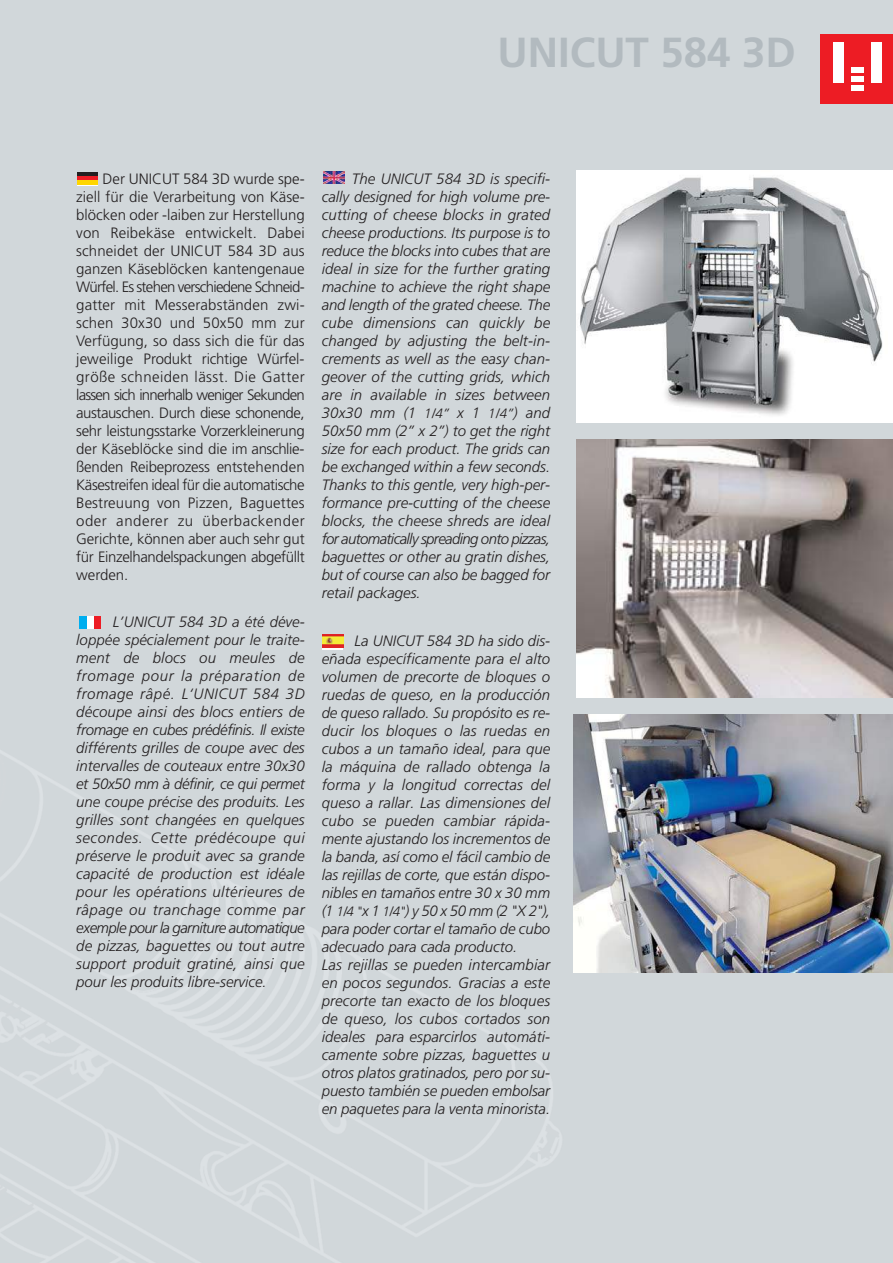
<style>
.page{position:relative;width:893px;height:1263px;background:#fff}
.page>*{position:absolute;margin:0;border:0;box-sizing:border-box;transform-origin:0 0}
.t1{font:700 42px "Frutiger";color:#b2babf}
.t2{font:italic 300 15px/18px "Frutiger";letter-spacing:.005em;color:#231f20;text-align:justify}
.t3{font:300 15px/18px "Frutiger";letter-spacing:-.025em;color:#231f20;text-align:justify}
.s1{font-size:13.5px}
</style>
<div class="page">
<div style="left:0;top:0;width:892px;height:1263px;background:#d1d7da"></div>
<img style="left:576px;top:440px;width:316px;height:257px">
<img style="left:576px;top:170px;width:316px;height:253px">
<img style="left:574px;top:714px;width:318px;height:258px">
<div style="left:77px;top:172px;width:20px;height:14px;background:#fff"></div>
<div style="left:77px;top:172px;width:20px;height:13px;background:#ed1c24"></div>
<hr style="left:77px;top:172px;width:20px;height:4px;background:#231f20">
<div style="left:77px;top:180px;width:20px;height:5px;background:#ffd600"></div>
<img style="left:323px;top:172px;width:21px;height:11px">
<svg style="left:322px;top:647px;width:21px;height:3px"></svg>
<img style="left:322px;top:634px;width:21px;height:13px">
<div style="left:79px;top:616px;width:21px;height:12px;background:#fff"></div>
<div style="left:79px;top:616px;width:7px;height:12px;background:#00aeef"></div>
<div style="left:94px;top:616px;width:6px;height:12px;background:#ed1c24"></div>
<div style="left:820px;top:34px;width:72px;height:70px;background:#ed1c24"></div>
<div style="left:833px;top:42px;width:11px;height:40px;background:#fff"></div>
<div style="left:871px;top:42px;width:11px;height:40px;background:#fff"></div>
<div style="left:851px;top:85px;width:12px;height:6px;background:#fff"></div>
<div style="left:851px;top:76px;width:12px;height:5px;background:#fff"></div>
<div style="left:851px;top:67px;width:12px;height:5px;background:#fff"></div>
<h1 class="t1" style="left:497px;top:35px;width:300px">UNICUT 584 3D</h1>
<p class="t3" style="left:76px;top:171px;width:230px;text-indent:26px">Der UNICUT 584 3D wurde spe&shy;ziell für die Verarbeitung von Käse&shy;blöcken oder -laiben zur Herstellung von Reibekäse entwickelt. Dabei schneidet der UNICUT 584 3D aus ganzen Käseblöcken kantengenaue Würfel. Es stehen verschiedene Schneid - gatter mit Messerabständen zwi&shy;schen 30x30 und 50x50 mm zur Verfügung, so dass sich die für das jeweilige Produkt richtige Würfel&shy;größe schnei den lässt. Die Gatter lassen sich innerhalb weniger Se kunden aus tauschen. Durch diese schonende, sehr leistungsstarke Vor zer kleinerung der Käseblöcke sind die im anschlie&shy;ßenden Reibeprozess entstehenden Käsestreifen ideal für die automatische Bestreuung von Pizzen, Baguettes oder anderer zu überbackender Gerichte, können aber auch sehr gut für Einzelhandelspackungen abgefüllt werden.</p>
<p class="t2" style="left:322px;top:171px;width:230px;text-indent:30px">The UNICUT 584 3D is specifi&shy;cally designed for high volume pre&shy;cutting of cheese blocks in grated cheese productions. Its purpose is to reduce the blocks into cubes that are ideal in size for the further grating machine to achieve the right shape and length of the grated cheese. The cube dimensions can quickly be changed by adjusting the belt-in&shy;crements as well as the easy chan&shy;geover of the cutting grids, which are in available in sizes between 30x30 mm (1 <span class="s1">1/4”</span> x 1 <span class="s1">1/4”</span>) and 50x50 mm (2” x 2”) to get the right size for each product. The grids can be exchanged within a few seconds.<br>Thanks to this gentle, very high-per&shy;formance pre-cutting of the cheese blocks, the cheese shreds are ideal for automatically spreading onto pizzas, baguettes or other au gratin dishes, but of course can also be bagged for retail packages.</p>
<p class="t2" style="left:322px;top:633px;width:230px;text-align:left;text-indent:33px">La UNICUT 584 3D ha sido dis&shy;eñada específicamente para el alto volumen de precorte de bloques o ruedas de queso, en la producción de queso rallado. Su propósito es re&shy;ducir los bloques o las ruedas en cubos a un tamaño ideal, para que la máquina de rallado obtenga la forma y la longitud correctas del queso a rallar. Las dimensiones del cubo se pueden cambiar rápida&shy;mente ajustando los incrementos de la banda, así como el fácil cambio de las rejillas de corte, que están dispo&shy;nibles en tamaños entre 30 x 30 mm (1 <span class="s1">1/4 "</span>x 1 <span class="s1">1/4"</span>) y 50 x 50 mm (2 "X 2"), para poder cortar el tamaño de cubo adecuado para cada producto.<br>Las rejillas se pueden intercambiar en pocos segundos. Gracias a este precorte tan exacto de los bloques de queso, los cubos cortados son ideales para esparcirlos automáti&shy;camente sobre pizzas, baguettes u otros platos gratinados, pero por su&shy;puesto también se pueden embolsar en paquetes para la venta minorista.</p>
<p class="t2" style="left:76px;top:614px;width:230px;text-indent:37px">L’UNICUT 584 3D a été déve&shy;loppée spécialement pour le traite&shy;ment de blocs ou meules de fro mage pour la préparation de fromage râpé. L‘UNICUT 584 3D découpe ainsi des blocs entiers de fromage en cubes prédéfinis. Il existe différents grilles de coupe avec des intervalles de couteaux entre 30x30 et 50x50 mm à définir, ce qui permet une coupe précise des produits. Les grilles sont changées en quelques secondes. Cette prédécoupe qui préserve le produit avec sa grande capacité de production est idéale pour les opérations ultérieures de râpage ou tranchage comme par exemple pour la garniture automatique de pizzas, baguettes ou tout autre support produit gratiné, ainsi que pour les produits libre-service.</p>
</div>
